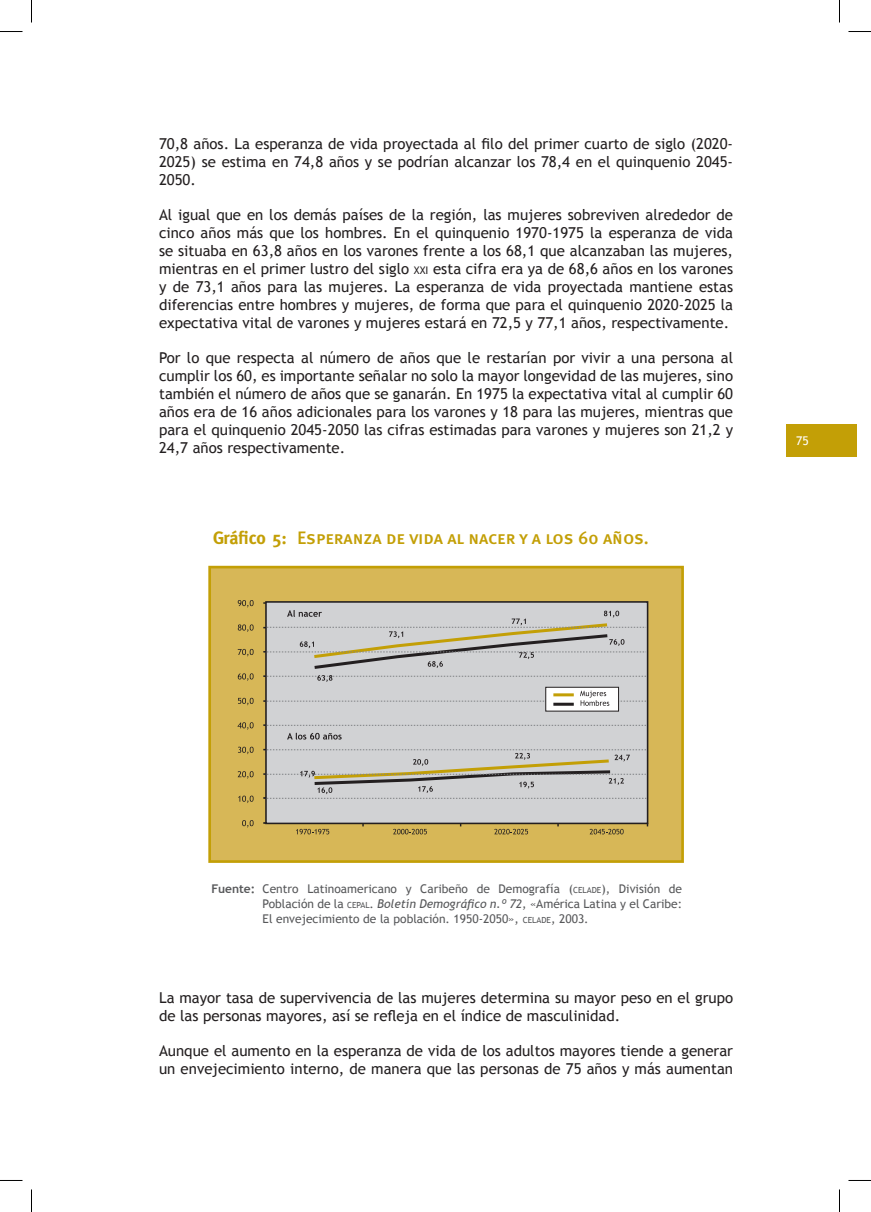
<style>
.page{position:relative;width:871px;height:1212px;background:#fff}
.page>*{position:absolute;margin:0;border:0;box-sizing:border-box;transform-origin:0 0}
.t1{font:18px "Meta Medium Caps";letter-spacing:-.005em;color:#c39f06}
.t2{font:15px/18px "Trebuchet MS";color:#231f20;text-align:justify}
.t3{font:12px/15px "Trebuchet MS";color:#57585a;text-align:justify}
.t4{font:12px "Trebuchet MS";color:#fff}
.s1{font-size:10.5px}
.s2{font-family:"Meta";font-weight:700}
.s3{font-weight:700}
.s4{font-size:8.4px}
.s5{font-style:italic}
</style>
<div class="page">
<div style="left:786px;top:424px;width:70px;height:33px;background:#c39f06"></div>
<div style="left:210px;top:567px;width:472px;height:294px;background:#d7b757"></div>
<div style="left:208px;top:565px;width:476px;height:297px;border:3px solid #c39f06"></div>
<div style="left:266px;top:601px;width:382px;height:222px;background:#d1d2d4"></div>
<div style="left:265px;top:601px;width:383px;height:223px;border:2px solid #231f20"></div>
<svg style="left:311px;top:667px;width:302px;height:73px"></svg>
<svg style="left:238px;top:600px;width:16px;height:7px"></svg>
<svg style="left:238px;top:624px;width:16px;height:7px"></svg>
<svg style="left:238px;top:648px;width:16px;height:8px"></svg>
<svg style="left:238px;top:673px;width:16px;height:7px"></svg>
<svg style="left:238px;top:697px;width:16px;height:8px"></svg>
<svg style="left:238px;top:722px;width:16px;height:7px"></svg>
<svg style="left:238px;top:746px;width:16px;height:8px"></svg>
<svg style="left:238px;top:771px;width:16px;height:7px"></svg>
<svg style="left:238px;top:795px;width:16px;height:8px"></svg>
<svg style="left:242px;top:820px;width:12px;height:7px"></svg>
<svg style="left:263px;top:724px;width:383px;height:1px"></svg>
<svg style="left:590px;top:828px;width:34px;height:6px"></svg>
<svg style="left:494px;top:828px;width:34px;height:6px"></svg>
<svg style="left:393px;top:828px;width:34px;height:6px"></svg>
<svg style="left:296px;top:828px;width:33px;height:6px"></svg>
<div style="left:546px;top:687px;width:72px;height:24px;background:#fff"></div>
<div style="left:545px;top:686px;width:74px;height:25px;border:1px solid #231f20"></div>
<svg style="left:263px;top:690px;width:383px;height:15px"></svg>
<hr style="left:553px;top:702px;width:21px;height:3px;background:#231f20">
<hr style="left:553px;top:693px;width:21px;height:3px;background:#c39f06">
<svg style="left:287px;top:732px;width:55px;height:7px"></svg>
<svg style="left:263px;top:675px;width:383px;height:6px"></svg>
<svg style="left:263px;top:609px;width:383px;height:58px"></svg>
<svg style="left:263px;top:748px;width:383px;height:50px"></svg>
<svg style="left:0;top:31px;width:22px;height:1px"></svg>
<svg style="left:848px;top:31px;width:23px;height:1px"></svg>
<svg style="left:31px;top:0;width:1px;height:22px"></svg>
<svg style="left:31px;top:1189px;width:1px;height:22px"></svg>
<svg style="left:839px;top:0;width:1px;height:22px"></svg>
<svg style="left:839px;top:1189px;width:1px;height:22px"></svg>
<p class="t2" style="left:159px;top:135px;width:575px">70,8 años. La esperanza de vida proyectada al filo del primer cuarto de siglo (2020- 2025) se estima en 74,8 años y se podrían alcanzar los 78,4 en el quinquenio 2045- 2050.</p>
<p class="t2" style="left:159px;top:206px;width:576px">Al igual que en los demás países de la región, las mujeres sobreviven alrededor de cinco años más que los hombres. En el quinquenio 1970-1975 la esperanza de vida se situaba en 63,8 años en los varones frente a los 68,1 que alcanzaban las mujeres, mientras en el primer lustro del siglo <span class="s1">XXI</span> esta cifra era ya de 68,6 años en los varones y de 73,1 años para las mujeres. La esperanza de vida proyectada mantiene estas diferencias entre hombres y mujeres, de forma que para el quinquenio 2020-2025 la expectativa vital de varones y mujeres estará en 72,5 y 77,1 años, respectivamente.</p>
<p class="t2" style="left:159px;top:349px;width:576px">Por lo que respecta al número de años que le restarían por vivir a una persona al cumplir los 60, es importante señalar no solo la mayor longevidad de las mujeres, sino también el número de años que se ganarán. En 1975 la expectativa vital al cumplir 60 años era de 16 años adicionales para los varones y 18 para las mujeres, mientras que para el quinquenio 2045-2050 las cifras estimadas para varones y mujeres son 21,2 y 24,7 años respectivamente.</p>
<p class="t1" style="left:213px;top:527px;width:437px"><span class="s2">Gráfico 5:</span> Esperanza de vida al nacer y a los 60 años.</p>
<p class="t4" style="left:796px;top:433px;width:14px">75</p>
<p class="t3" style="left:263px;top:880px;width:421px;text-indent:-51px"><span class="s3">Fuente:</span> Centro Latinoamericano y Caribeño de Demografía (<span class="s4">CELADE</span>), División de Población de la <span class="s4">CEPAL</span>. <span class="s5">Boletín Demográfico n.º 72</span>, «América Latina y el Caribe:<br>El envejecimiento de la población. 1950-2050», <span class="s4">CELADE</span>, 2003.</p>
<p class="t2" style="left:159px;top:988px;width:575px">La mayor tasa de supervivencia de las mujeres determina su mayor peso en el grupo de las personas mayores, así se refleja en el índice de masculinidad.</p>
<p class="t2" style="left:159px;top:1041px;width:575px">Aunque el aumento en la esperanza de vida de los adultos mayores tiende a generar un envejecimiento interno, de manera que las personas de 75 años y más aumentan</p>
</div>
